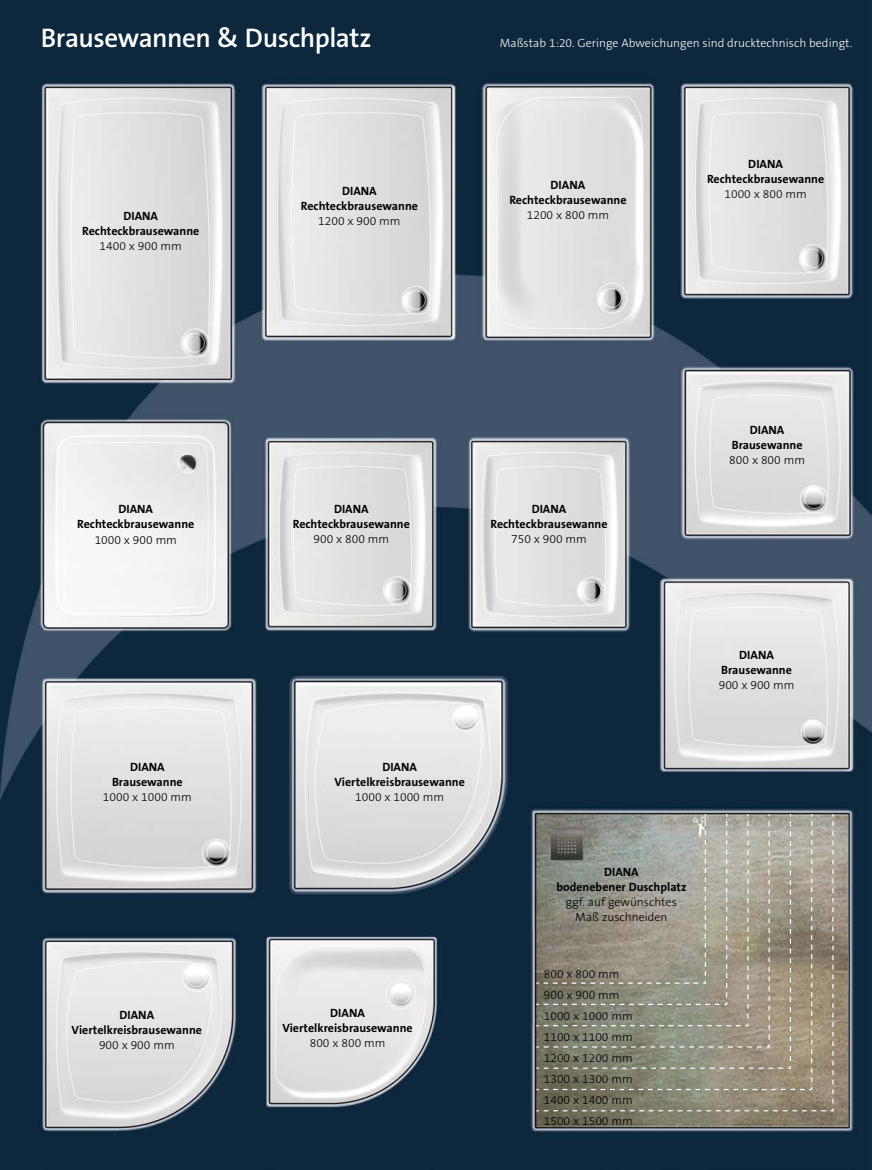
<style>
.page{position:relative;width:872px;height:1170px;background:#fff}
.page>*{position:absolute;margin:0;border:0;box-sizing:border-box;transform-origin:0 0}
.t1{font:600 27px "The Sans B6";letter-spacing:-.015em;color:#fff}
.t2{font:700 12px/15px "The Sans B7";color:#000;text-align:center}
.t3{font:300 12px/21px "The Sans B3";color:#000}
.t4{font:300 12px "The Sans B3";color:#fff}
</style>
<div class="page">
<img style="left:0;top:0;width:872px;height:1169px">
<svg style="left:535px;top:812px;width:299px;height:299px;background:#918977"></svg>
<svg style="left:535px;top:812px;width:278px;height:278px;background:#96907d"></svg>
<svg style="left:535px;top:812px;width:256px;height:257px;background:#979281"></svg>
<svg style="left:535px;top:812px;width:235px;height:236px;background:#9a9787"></svg>
<svg style="left:535px;top:812px;width:214px;height:214px;background:#9b998a"></svg>
<svg style="left:535px;top:812px;width:193px;height:193px;background:#96948a"></svg>
<h1 class="t1" style="left:41px;top:27px;width:332px">Brausewannen &amp; Duschplatz</h1>
<p class="t4" style="left:499px;top:38px;width:354px">Maßstab 1:20. Geringe Abweichungen sind drucktechnisch bedingt.</p>
<p class="t2" style="left:82px;top:209px;width:119px">DIANA<br>Rechteckbrausewanne</p>
<p class="t3" style="left:100px;top:236px;width:84px">1400 x 900 mm</p>
<p class="t2" style="left:301px;top:185px;width:119px">DIANA<br>Rechteckbrausewanne</p>
<p class="t3" style="left:318px;top:212px;width:84px">1200 x 900 mm</p>
<p class="t2" style="left:509px;top:179px;width:119px">DIANA<br>Rechteckbrausewanne</p>
<p class="t3" style="left:527px;top:206px;width:84px">1200 x 800 mm</p>
<p class="t2" style="left:707px;top:157px;width:119px">DIANA<br>Rechteckbrausewanne</p>
<p class="t3" style="left:724px;top:184px;width:84px">1000 x 800 mm</p>
<p class="t2" style="left:731px;top:423px;width:72px">DIANA<br>Brausewanne</p>
<p class="t3" style="left:729px;top:450px;width:77px">800 x 800 mm</p>
<p class="t2" style="left:77px;top:503px;width:119px">DIANA<br>Rechteckbrausewanne</p>
<p class="t3" style="left:95px;top:530px;width:84px">1000 x 900 mm</p>
<p class="t2" style="left:293px;top:503px;width:119px">DIANA<br>Rechteckbrausewanne</p>
<p class="t3" style="left:313px;top:530px;width:77px">900 x 800 mm</p>
<p class="t2" style="left:490px;top:503px;width:119px">DIANA<br>Rechteckbrausewanne</p>
<p class="t3" style="left:511px;top:530px;width:77px">750 x 900 mm</p>
<p class="t2" style="left:721px;top:648px;width:72px">DIANA<br>Brausewanne</p>
<p class="t3" style="left:718px;top:675px;width:77px">900 x 900 mm</p>
<p class="t2" style="left:112px;top:760px;width:72px">DIANA<br>Brausewanne</p>
<p class="t3" style="left:103px;top:787px;width:90px">1000 x 1000 mm</p>
<p class="t2" style="left:334px;top:760px;width:132px">DIANA<br>Viertelkreisbrausewanne</p>
<p class="t3" style="left:355px;top:787px;width:90px">1000 x 1000 mm</p>
<p class="t2" style="left:556px;top:865px;width:132px">DIANA<br>bodenebener Duschplatz</p>
<p class="t3" style="left:566px;top:895px;width:112px;line-height:15px;text-align:center">ggf. auf gewünschtes<br>Maß zuschneiden</p>
<p class="t2" style="left:72px;top:1008px;width:132px">DIANA<br>Viertelkreisbrausewanne</p>
<p class="t3" style="left:99px;top:1035px;width:77px">900 x 900 mm</p>
<p class="t2" style="left:282px;top:1006px;width:132px">DIANA<br>Viertelkreisbrausewanne</p>
<p class="t3" style="left:310px;top:1033px;width:77px">800 x 800 mm</p>
<p class="t3" style="left:544px;top:964px;width:90px">800 x 800 mm<br>900 x 900 mm<br>1000 x 1000 mm<br>1100 x 1100 mm<br>1200 x 1200 mm<br>1300 x 1300 mm<br>1400 x 1400 mm<br>1500 x 1500 mm</p>
</div>
